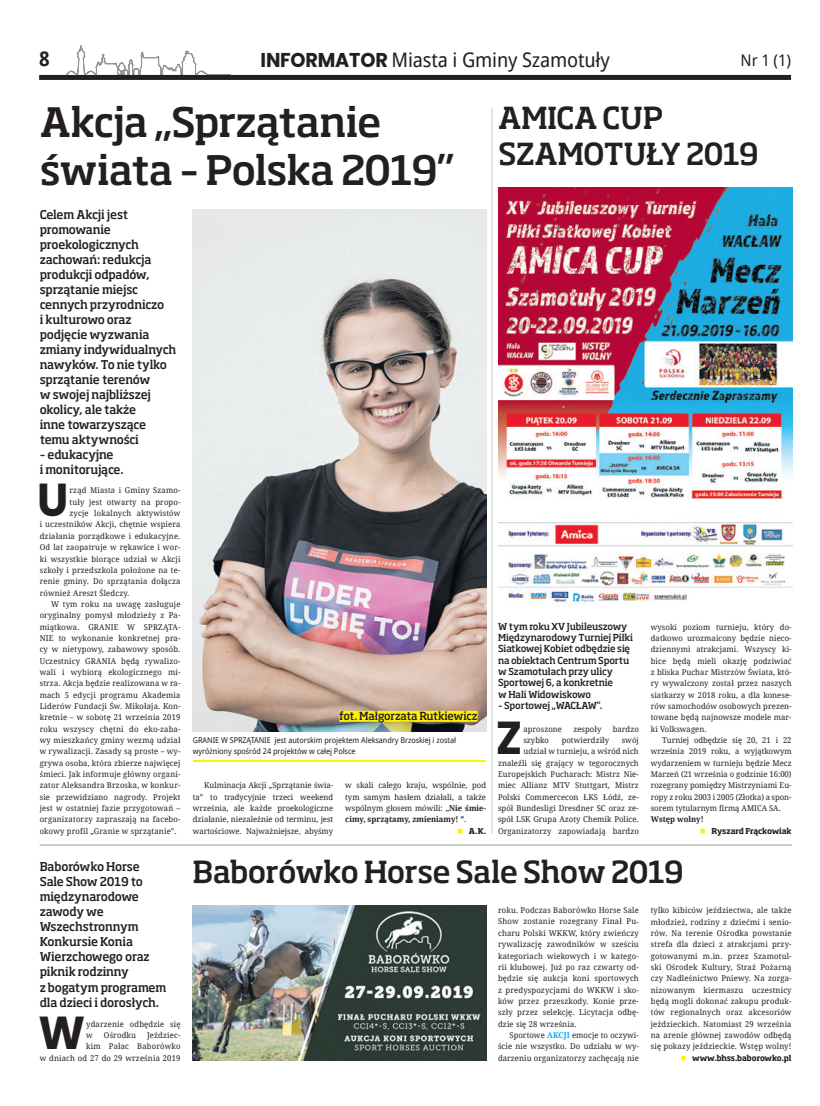
<style>
.page{position:relative;width:820px;height:1106px;background:#fff}
.page>*{position:absolute;margin:0;border:0;box-sizing:border-box;transform-origin:0 0}
.t1{font:700 46.2px "Poppins Latin";color:#231f20;scale:.96 1}
.t2{font:500 40px/48px "Soho Pro";letter-spacing:-.025em;color:#231f20}
.t3{font:500 30px/36px "Soho Pro";letter-spacing:-.03em;color:#231f20}
.t4{font:20px "Droid Sans";letter-spacing:-.01em;color:#231f20;scale:.96 1}
.t5{font:700 20px "Droid Sans";color:#231f20;scale:.96 1}
.t6{font:16px "Droid Sans";color:#231f20;scale:.96 1}
.t7{font:500 12px/15px "Soho Pro";letter-spacing:-.02em;color:#231f20;scale:.96 1}
.t8{font:500 11px "Soho Pro";letter-spacing:-.02em;color:#231f20;scale:.96 1}
.t9{font:500 9.5px/11.3px "Soho Pro";letter-spacing:-.015em;color:#231f20;scale:.96 1}
.t10{font:8px/11.3px "Droid Serif";letter-spacing:.02em;color:#231f20;text-align:justify;scale:.96 1}
.t11{font:8px/11.3px "Droid Sans";letter-spacing:-.01em;color:#231f20;scale:.96 1}
.t12{font:700 8px "Soho Pro";letter-spacing:-.02em;color:#231f20;scale:.96 1}
.t13{font:700 8px "Droid Serif";color:#231f20;scale:.96 1}
.s1{font-family:"Poppins Latin";font-weight:700}
.s2{color:#fff101}
.s3{font-weight:700}
.s4{font-weight:700;color:#00aeef}
</style>
<div class="page">
<svg style="left:66px;top:45px;width:165px;height:30px"></svg>
<div style="left:39px;top:75px;width:751px;height:5px;background:#231f20"></div>
<img style="left:192px;top:210px;width:294px;height:521px">
<hr style="left:193px;top:760px;width:293px;height:2px;background:#fff101">
<div style="left:339px;top:710px;width:138px;height:11px;background:#fff101"></div>
<hr style="left:491px;top:108px;width:1px;height:725px;background:#c7c8ca">
<hr style="left:40px;top:844px;width:751px;height:2px;background:#c7c8ca">
<img style="left:498px;top:187px;width:293px;height:418px">
<img style="left:193px;top:905px;width:293px;height:155px">
<h3 class="t5" style="left:39px;top:45px;width:13px">8</h3>
<h3 class="t4" style="left:260px;top:46px;width:365px"><span class="s1">INFORMATOR</span> Miasta i Gminy Szamotuły</h3>
<h3 class="t6" style="left:740px;top:49px;width:54px">Nr 1 (1)</h3>
<h2 class="t2" style="left:40px;top:96px;width:416px">Akcja „Sprzątanie świata – Polska 2019”</h2>
<p class="t7" style="left:40px;top:206px;width:144px">Celem Akcji jest promowanie proekologicznych zachowań: redukcja produkcji odpadów, sprzątanie miejsc cennych przyrodniczo<br>i kulturowo oraz podjęcie wyzwania zmiany indywidualnych nawyków. To nie tylko sprzątanie terenów<br>w swojej najbliższej okolicy, ale także<br>inne towarzyszące temu aktywności</p>
<h3 class="t7" style="left:40px;top:446px;width:89px">– edukacyjne<br>i monitorujące.</h3>
<h1 class="t1" style="left:37px;top:469px;width:34px">U</h1>
<p class="t10" style="left:69px;top:485px;width:117px">rząd Miasta i Gminy Szamo-</p>
<h3 class="t3" style="left:498px;top:98px;width:262px">AMICA CUP<br>SZAMOTUŁY 2019</h3>
<p class="t10" style="left:69px;top:496px;width:117px">tuły jest otwarty na propo-</p>
<p class="t10" style="left:69px;top:507px;width:117px">zycje lokalnych aktywistów</p>
<p class="t10" style="left:40px;top:519px;width:148px">i uczestników Akcji, chętnie wspiera</p>
<p class="t10" style="left:40px;top:530px;width:148px">działania porządkowe i edukacyjne.</p>
<p class="t10" style="left:40px;top:541px;width:148px">Od lat zaopatruje w rękawice i wor-</p>
<p class="t10" style="left:40px;top:553px;width:148px">ki wszystkie biorące udział w Akcji</p>
<p class="t10" style="left:40px;top:564px;width:148px">szkoły i przedszkola położone na te-</p>
<p class="t10" style="left:40px;top:575px;width:148px">renie gminy. Do sprzątania dołącza</p>
<p class="t10" style="left:40px;top:587px;width:95px">również Areszt Śledczy.</p>
<p class="t10" style="left:51px;top:598px;width:136px">W tym roku na uwagę zasługuje</p>
<p class="t10" style="left:40px;top:609px;width:148px">oryginalny pomysł młodzieży z Pa-</p>
<p class="t10" style="left:40px;top:621px;width:148px">miątkowa. GRANIE W SPRZĄTA-</p>
<p class="t10" style="left:40px;top:632px;width:148px">NIE to wykonanie konkretnej pra-</p>
<p class="t10" style="left:40px;top:643px;width:148px">cy w nietypowy, zabawowy sposób.</p>
<p class="t10" style="left:40px;top:655px;width:148px">Uczestnicy GRANIA będą rywalizo-</p>
<p class="t10" style="left:40px;top:666px;width:148px">wali i wybiorą ekologicznego mi-</p>
<p class="t10" style="left:40px;top:677px;width:148px">strza. Akcja będzie realizowana w ra-</p>
<p class="t10" style="left:40px;top:689px;width:148px">mach 5 edycji programu Akademia</p>
<p class="t10" style="left:40px;top:700px;width:148px">Liderów Fundacji Św. Mikołaja. Kon-</p>
<p class="t10" style="left:40px;top:711px;width:148px">kretnie – w sobotę 21 września 2019</p>
<p class="t10" style="left:40px;top:723px;width:148px">roku wszyscy chętni do eko-zaba-</p>
<p class="t10" style="left:40px;top:734px;width:148px">wy mieszkańcy gminy wezmą udział</p>
<p class="t10" style="left:40px;top:745px;width:148px">w rywalizacji. Zasady są proste – wy-</p>
<p class="t10" style="left:40px;top:757px;width:148px">grywa osoba, która zbierze najwięcej</p>
<p class="t10" style="left:40px;top:768px;width:148px">śmieci. Jak informuje główny organi-</p>
<p class="t10" style="left:40px;top:779px;width:148px">zator Aleksandra Brzoska, w konkur-</p>
<p class="t10" style="left:40px;top:791px;width:148px">sie przewidziano nagrody. Projekt</p>
<p class="t10" style="left:40px;top:802px;width:148px">jest w ostatniej fazie przygotowań –</p>
<p class="t10" style="left:40px;top:813px;width:148px">organizatorzy zapraszają na facebo-</p>
<p class="t10" style="left:40px;top:825px;width:144px">okowy profil „Granie w sprzątanie”.</p>
<p class="t9" style="left:498px;top:620px;width:142px">W tym roku XV Jubileuszowy<br>Międzynarodowy Turniej Piłki<br>Siatkowej Kobiet odbędzie się na obiektach Centrum Sportu w Szamotułach przy ulicy<br>Sportowej 6, a konkretnie<br>w Hali Widowiskowo</p>
<p class="t9" style="left:498px;top:699px;width:110px">– Sportowej „WACŁAW”.</p>
<h1 class="t1" style="left:495px;top:707px;width:29px">Z</h1>
<p class="t10" style="left:523px;top:723px;width:42px">aproszone</p>
<p class="t10" style="left:573px;top:723px;width:31px">zespoły</p>
<p class="t10" style="left:612px;top:723px;width:29px">bardzo</p>
<p class="t10" style="left:650px;top:621px;width:148px">wysoki poziom turnieju, który do&shy;datkowo urozmaicony będzie nieco&shy;dziennymi atrakcjami. Wszyscy ki&shy;bice będą mieli okazję podziwiać z bliska Puchar Mistrzów Świata, któ&shy;ry wywalczony został przez naszych siatkarzy w 2018 roku, a dla konese&shy;rów samochodów osobowych prezen&shy;towane będą najnowsze modele mar&shy;ki Volkswagen.</p>
<p class="t10" style="left:650px;top:734px;width:148px;text-indent:11px">Turniej odbędzie się 20, 21 i 22 września 2019 roku, a wyjątkowym wydarzeniem w turnieju będzie Mecz Marzeń (21 września o godzinie 16:00) rozegrany pomiędzy Mistrzyniami Eu&shy;ropy z roku 2003 i 2005 (Złotka) a spon&shy;sorem tytularnym firmą AMICA SA.</p>
<p class="t13" style="left:650px;top:814px;width:56px">Wstęp wolny!</p>
<p class="t12" style="left:700px;top:825px;width:97px"><span class="s2">■</span> Ryszard Frąckowiak</p>
<h3 class="t8" style="left:339px;top:708px;width:145px">fot. Małgorzata Rutkiewicz</h3>
<p class="t10" style="left:498px;top:734px;width:148px;text-align:right">swój<br>udział w turnieju, a wśród nich znaleźli się grający w tegorocznych<br>Europejskich Pucharach: Mistrz Nie&shy;miec Allianz MTV Stuttgart, Mistrz<br>Polski Commercecon ŁKS Łódź, ze&shy;spół Bundesligi Dresdner SC oraz ze&shy;spół LSK Grupa Azoty Chemik Police.<br>Organizatorzy zapowiadają bardzo</p>
<p class="t10" style="left:523px;top:734px;width:28px">szybko</p>
<p class="t10" style="left:561px;top:734px;width:51px">potwierdziły</p>
<p class="t11" style="left:193px;top:734px;width:275px">GRANIE W SPRZĄTANIE jest autorskim projektem Aleksandry Brzoskiej i został wyróżniony spośród 24 projektów w całej Polsce</p>
<p class="t10" style="left:193px;top:779px;width:148px;text-indent:11px">Kulminacja Akcji „Sprzątanie świa&shy;ta” to tradycyjnie trzeci weekend września, ale każde proekologiczne działanie, niezależnie od terminu, jest wartościowe. Najważniejsze, abyśmy</p>
<p class="t10" style="left:345px;top:779px;width:148px">w skali całego kraju, wspólnie, pod tym samym hasłem działali, a także wspólnym głosem mówili: „<span class="s3">Nie śmie&shy;cimy, sprzątamy, zmieniamy! ”</span>.</p>
<p class="t12" style="left:457px;top:825px;width:31px"><span class="s2">■</span> A.K.</p>
<h3 class="t3" style="left:192px;top:852px;width:492px">Baborówko Horse Sale Show 2019</h3>
<h3 class="t7" style="left:40px;top:858px;width:133px">Baborówko Horse<br>Sale Show 2019 to międzynarodowe zawody we<br>Wszechstronnym<br>Konkursie Konia<br>Wierzchowego oraz piknik rodzinny<br>z bogatym programem dla dzieci i dorosłych.</h3>
<h1 class="t1" style="left:39px;top:1002px;width:50px">W</h1>
<p class="t10" style="left:86px;top:1017px;width:100px">ydarzenie odbędzie się w</p>
<p class="t10" style="left:498px;top:904px;width:148px">roku. Podczas Baborówko Horse Sale Show zostanie rozegrany Finał Pu&shy;charu Polski WKKW, który zwieńczy rywalizację zawodników w sześciu kategoriach wiekowych i w katego&shy;rii klubowej. Już po raz czwarty od&shy;będzie się aukcja koni sportowych z predyspozycjami do WKKW i sko&shy;ków przez przeszkody. Konie prze&shy;szły przez selekcję. Licytacja odbę&shy;dzie się 28 września.</p>
<p class="t10" style="left:498px;top:1029px;width:148px;text-indent:11px">Sportowe <span class="s4">AKCJI</span> emocje to oczywi&shy;ście nie wszystko. Do udziału w wy&shy;darzeniu organizatorzy zachęcają nie</p>
<p class="t10" style="left:650px;top:904px;width:148px">tylko kibiców jeździectwa, ale także młodzież, rodziny z dziećmi i senio&shy;rów. Na terenie Ośrodka powstanie strefa dla dzieci z atrakcjami przy&shy;gotowanymi m.in. przez Szamotul&shy;ski Ośrodek Kultury, Straż Pożarną czy Nadleśnictwo Pniewy. Na zorga&shy;nizowanym kiermaszu uczestnicy będą mogli dokonać zakupu produk&shy;tów regionalnych oraz akcesoriów jeździeckich. Natomiast 29 września na arenie głównej zawodów odbędą się pokazy jeździeckie. Wstęp wolny!</p>
<p class="t12" style="left:680px;top:1051px;width:117px"><span class="s2">■</span> www.bhss.baborowko.pl</p>
<p class="t10" style="left:40px;top:1029px;width:148px;text-align:right">Jeździec-<br>kim Pałac Baborówko<br>w dniach od 27 do 29 września 2019</p>
<p class="t10" style="left:104px;top:1029px;width:35px">Ośrodku</p>
</div>
